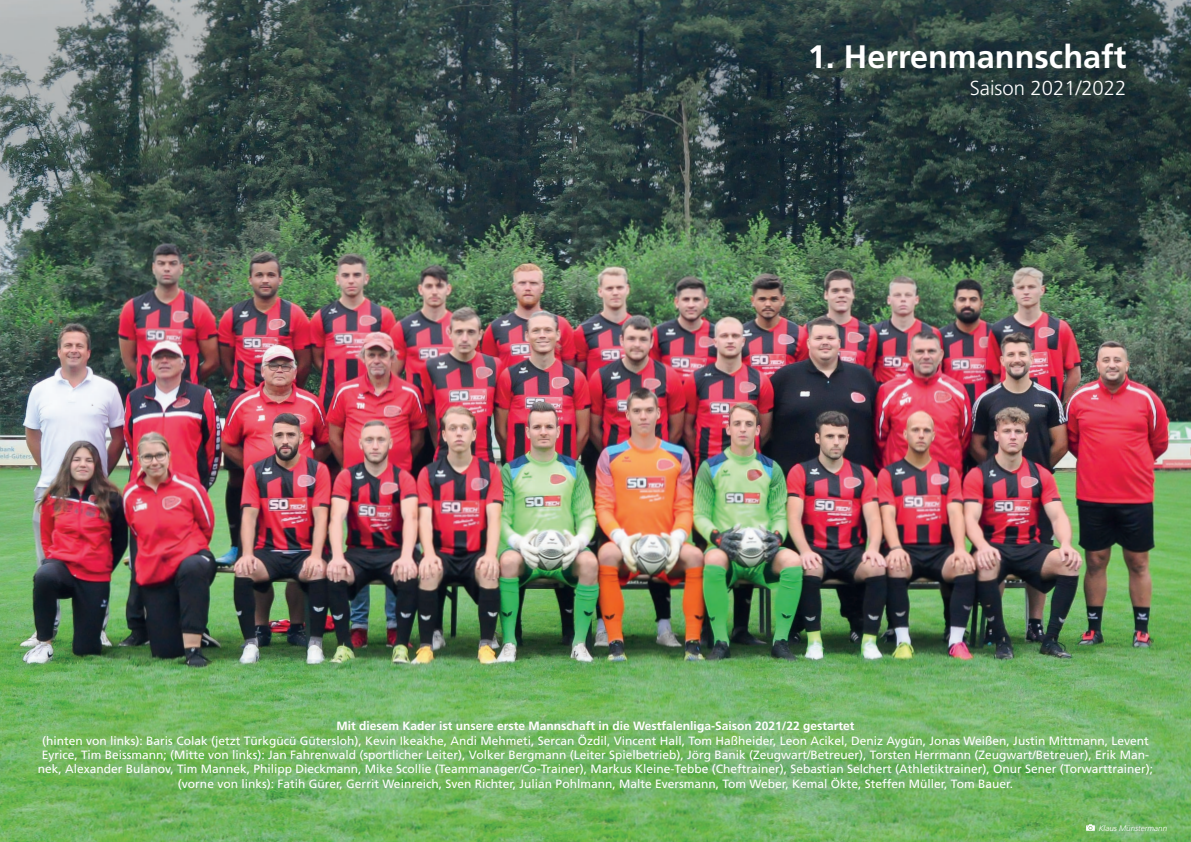
<style>
.page{position:relative;width:1191px;height:842px;background:#fff}
.page>*{position:absolute;margin:0;border:0;box-sizing:border-box;transform-origin:0 0}
.Headline{font:700 32.4px "Frutiger";color:#fff}
.Headline-2{font:300 20.3px "Frutiger";color:#fff}
.t1{font:12px/14.4px "Frutiger";color:#fff;text-align:center}
.Bildunterschrift{font:italic 300 8px "Frutiger";color:#fff}
.s1{font-weight:700}
</style>
<div class="page">
<img style="left:0;top:0;width:1191px;height:842px">
<svg style="left:1086px;top:824px;width:8px;height:7px"></svg>
<p class="Headline" style="left:808px;top:37px;width:320px">1. Herrenmannschaft</p>
<p class="Headline-2" style="left:969px;top:77px;width:158px">Saison 2021/2022</p>
<p class="t1" style="left:38px;top:719px;width:1116px"><span class="s1">Mit diesem Kader ist unsere erste Mannschaft in die Westfalenliga-Saison 2021/22 gestartet<br></span>(hinten von links): Baris Colak (jetzt Türkgücü Gütersloh), Kevin Ikeakhe, Andi Mehmeti, Sercan Özdil, Vincent Hall, Tom Haßheider, Leon Acikel, Deniz Aygün, Jonas Weißen, Justin Mittmann, Levent Eyrice, Tim Beissmann; (Mitte von links): Jan Fahrenwald (sportlicher Leiter), Volker Bergmann (Leiter Spielbetrieb), Jörg Banik (Zeugwart/Betreuer), Torsten Herrmann (Zeugwart/Betreuer), Erik Man&shy;nek, Alexander Bulanov, Tim Mannek, Philipp Dieckmann, Mike Scollie (Teammanager/Co-Trainer), Markus Kleine-Tebbe (Cheftrainer), Sebastian Selchert (Athletiktrainer), Onur Sener (Torwarttrainer); (vorne von links): Fatih Gürer, Gerrit Weinreich, Sven Richter, Julian Pohlmann, Malte Eversmann, Tom Weber, Kemal Ökte, Steffen Müller, Tom Bauer.</p>
<p class="Bildunterschrift" style="left:1098px;top:823px;width:70px">Klaus Münstermann</p>
</div>
